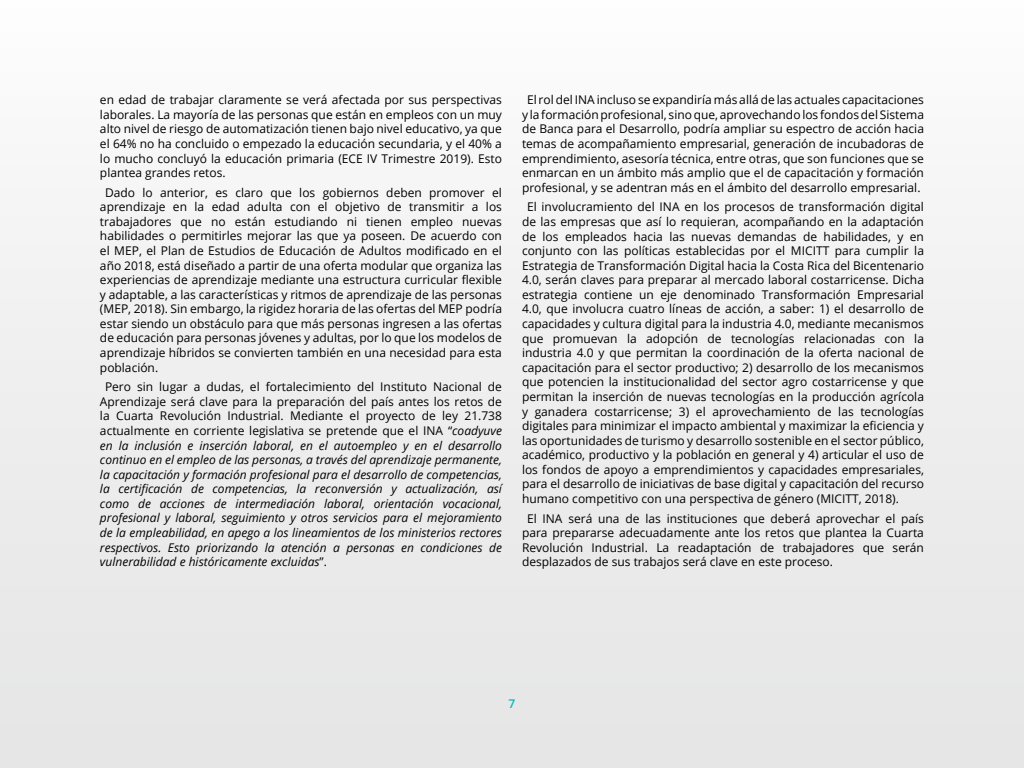
<style>
.page{position:relative;width:1024px;height:768px;background:#fff}
.page>*{position:absolute;margin:0;border:0;box-sizing:border-box;transform-origin:0 0}
.t1{font:12px/14.6px "Open Sans";color:#000;text-align:justify}
.t2{font:italic 12px/14.6px "Open Sans";color:#000;text-align:justify}
.t3{font:600 12px "Open Sans";color:#00babf}
.s1{font-style:normal}
</style>
<div class="page">
<div style="left:0;top:0;width:1024px;height:768px;background:linear-gradient(to right,#f0f0f0,#f0f0f0)"></div>
<p class="t1" style="left:100px;top:92px;width:404px">en edad de trabajar claramente se verá afectada por sus perspectivas laborales. La mayoría de las personas que están en empleos con un muy alto nivel de riesgo de automatización tienen bajo nivel educativo, ya que el 64% no ha concluido o empezado la educación secundaria, y el 40% a lo mucho concluyó la educación primaria (ECE IV Trimestre 2019). Esto plantea grandes retos.</p>
<p class="t1" style="left:100px;top:185px;width:404px;text-indent:5px">Dado lo anterior, es claro que los gobiernos deben promover el aprendizaje en la edad adulta con el objetivo de transmitir a los trabajadores que no están estudiando ni tienen empleo nuevas habilidades o permitirles mejorar las que ya poseen. De acuerdo con el MEP, el Plan de Estudios de Educación de Adultos modificado en el año 2018, está diseñado a partir de una oferta modular que organiza las experiencias de aprendizaje mediante una estructura curricular flexible y adaptable, a las características y ritmos de aprendizaje de las personas (MEP, 2018). Sin embargo, la rigidez horaria de las ofertas del MEP podría estar siendo un obstáculo para que más personas ingresen a las ofertas de educación para personas jóvenes y adultas, por lo que los modelos de aprendizaje híbridos se convierten también en una necesidad para esta población.</p>
<p class="t2" style="left:100px;top:379px;width:404px;text-indent:5px"><span class="s1">Pero sin lugar a dudas, el fortalecimiento del Instituto Nacional de Aprendizaje será clave para la preparación del país antes los retos de la Cuarta Revolución Industrial. Mediante el proyecto de ley 21.738 actualmente en corriente legislativa se pretende que el INA “</span>coadyuve en la inclusión e inserción laboral, en el autoempleo y en el desarrollo continuo en el empleo de las personas, a través del aprendizaje permanente, la capacitación y formación profesional para el desarrollo de competencias, la certificación de competencias, la reconversión y actualización, así como de acciones de intermediación laboral, orientación vocacional, profesional y laboral, seguimiento y otros servicios para el mejoramiento de la empleabilidad, en apego a los lineamientos de los ministerios rectores respectivos. Esto priorizando la atención a personas en condiciones de vulnerabilidad e históricamente excluidas<span class="s1">”.</span></p>
<p class="t1" style="left:522px;top:92px;width:404px;text-align:center">El rol del INA incluso se expandiría más allá de las actuales capacitaciones y la formación profesional, sino que, aprovechando los fondos del Sistema de Banca para el Desarrollo, podría ampliar su espectro de acción hacia temas de acompañamiento empresarial, generación de incubadoras de emprendimiento, asesoría técnica, entre otras, que son funciones que se enmarcan en un ámbito más amplio que el de capacitación y formación profesional, y se adentran más en el ámbito del desarrollo empresarial.</p>
<p class="t1" style="left:522px;top:199px;width:404px;text-indent:5px">El involucramiento del INA en los procesos de transformación digital de las empresas que así lo requieran, acompañando en la adaptación de los empleados hacia las nuevas demandas de habilidades, y en conjunto con las políticas establecidas por el MICITT para cumplir la Estrategia de Transformación Digital hacia la Costa Rica del Bicentenario 4.0, serán claves para preparar al mercado laboral costarricense. Dicha estrategia contiene un eje denominado Transformación Empresarial 4.0, que involucra cuatro líneas de acción, a saber: 1) el desarrollo de capacidades y cultura digital para la industria 4.0, mediante mecanismos que promuevan la adopción de tecnologías relacionadas con la industria 4.0 y que permitan la coordinación de la oferta nacional de capacitación para el sector productivo; 2) desarrollo de los mecanismos que potencien la institucionalidad del sector agro costarricense y que permitan la inserción de nuevas tecnologías en la producción agrícola y ganadera costarricense; 3) el aprovechamiento de las tecnologías digitales para minimizar el impacto ambiental y maximizar la eficiencia y las oportunidades de turismo y desarrollo sostenible en el sector público, académico, productivo y la población en general y 4) articular el uso de los fondos de apoyo a emprendimientos y capacidades empresariales, para el desarrollo de iniciativas de base digital y capacitación del recurso humano competitivo con una perspectiva de género (MICITT, 2018).</p>
<p class="t1" style="left:522px;top:511px;width:404px;text-indent:5px">El INA será una de las instituciones que deberá aprovechar el país para prepararse adecuadamente ante los retos que plantea la Cuarta Revolución Industrial. La readaptación de trabajadores que serán desplazados de sus trabajos será clave en este proceso.</p>
<p class="t3" style="left:509px;top:696px;width:8px">7</p>
</div>
